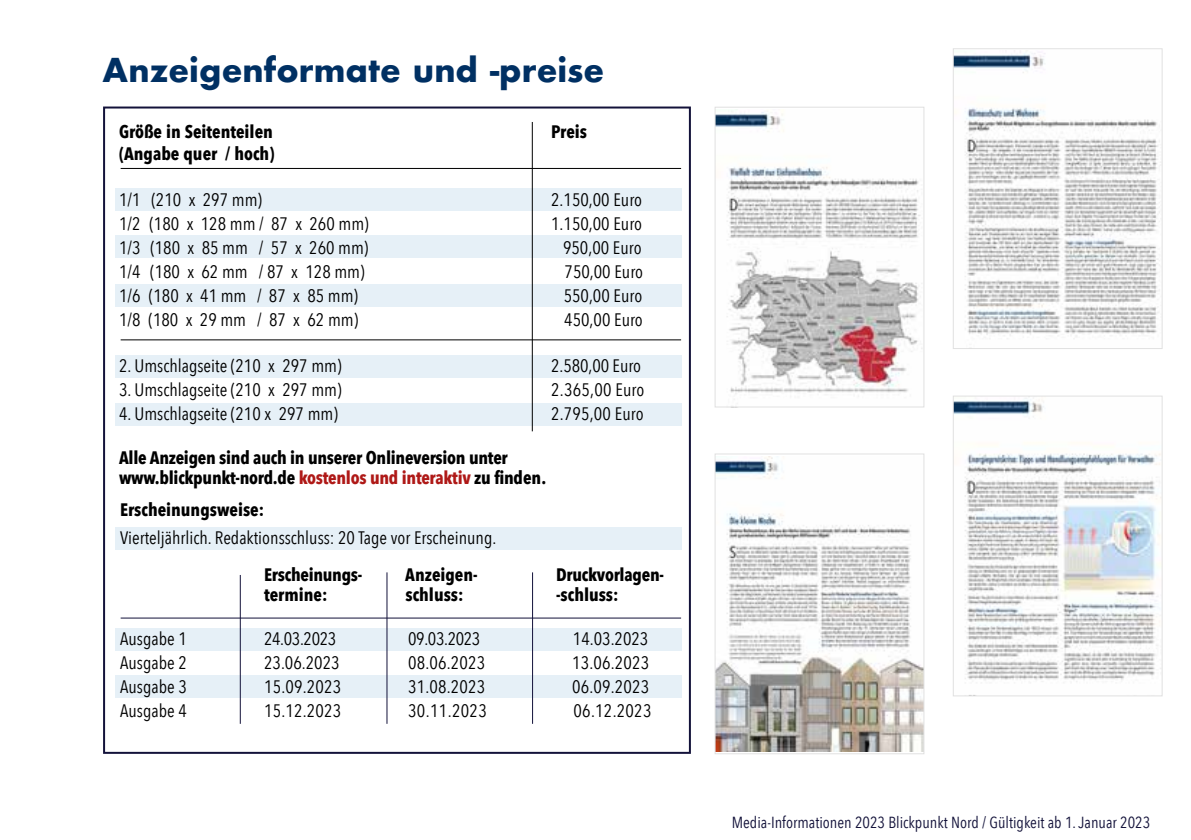
<style>
.page{position:relative;width:1191px;height:840px;background:#fff}
.page>*{position:absolute;margin:0;border:0;box-sizing:border-box;transform-origin:0 0}
.t1{font:700 32px "Futura";color:#003063}
.t2{font:18px "Avenir Next Condensed";color:#000}
.t3{font:700 18px/20px "Avenir Next Condensed";letter-spacing:-.015em;color:#000}
.t4{font:16px "Avenir Next Condensed";color:#13123a}
.s1{color:#af1917}
</style>
<div class="page">
<div style="left:103px;top:106px;width:588px;height:647px;background:#fff;border:2px solid #13123a"></div>
<hr style="left:121px;top:339px;width:560px;height:1px;background:#000">
<div style="left:115px;top:188px;width:566px;height:22px;background:#e6f0f7"></div>
<div style="left:115px;top:235px;width:566px;height:23px;background:#e6f0f7"></div>
<div style="left:115px;top:284px;width:566px;height:23px;background:#e6f0f7"></div>
<div style="left:115px;top:354px;width:566px;height:23px;background:#e6f0f7"></div>
<div style="left:115px;top:402px;width:566px;height:23px;background:#e6f0f7"></div>
<div style="left:115px;top:526px;width:566px;height:23px;background:#e6f0f7"></div>
<div style="left:115px;top:627px;width:566px;height:23px;background:#e6f0f7"></div>
<div style="left:115px;top:675px;width:566px;height:22px;background:#e6f0f7"></div>
<hr style="left:532px;top:122px;width:1px;height:309px;background:#000">
<hr style="left:121px;top:617px;width:560px;height:1px;background:#13123a">
<hr style="left:240px;top:574px;width:1px;height:149px;background:#13123a">
<hr style="left:386px;top:572px;width:1px;height:151px;background:#13123a">
<hr style="left:532px;top:572px;width:1px;height:151px;background:#13123a">
<hr style="left:121px;top:168px;width:560px;height:1px;background:#000">
<img style="left:716px;top:456px;width:206px;height:295px">
<div style="left:714px;top:453px;width:210px;height:300px;border:1px solid #e1e1e1"></div>
<img style="left:716px;top:109px;width:206px;height:285px">
<div style="left:714px;top:107px;width:210px;height:300px;border:1px solid #e1e1e1"></div>
<img style="left:954px;top:398px;width:206px;height:284px">
<div style="left:952px;top:395px;width:210px;height:301px;border:1px solid #e1e1e1"></div>
<img style="left:954px;top:51px;width:206px;height:288px">
<div style="left:952px;top:48px;width:210px;height:301px;border:1px solid #e1e1e1"></div>
<h1 class="t1" style="left:102px;top:47px;width:503px">Anzeigenformate und -preise</h1>
<p class="t3" style="left:119px;top:121px;width:155px">Größe in Seitenteilen</p>
<p class="t3" style="left:551px;top:121px;width:37px">Preis</p>
<p class="t3" style="left:119px;top:143px;width:157px">(Angabe quer / hoch)</p>
<p class="t2" style="left:119px;top:184px;width:144px">1/1 (210 x 297 mm)</p>
<p class="t2" style="left:551px;top:184px;width:92px">2.150,00 Euro</p>
<p class="t2" style="left:119px;top:208px;width:251px">1/2 (180 x 128 mm / 87 x 260 mm)</p>
<p class="t2" style="left:551px;top:208px;width:92px">1.150,00 Euro</p>
<p class="t2" style="left:119px;top:232px;width:251px">1/3 (180 x 85 mm / 57 x 260 mm)</p>
<p class="t2" style="left:563px;top:232px;width:80px">950,00 Euro</p>
<p class="t2" style="left:119px;top:256px;width:247px">1/4 (180 x 62 mm / 87 x 128 mm)</p>
<p class="t2" style="left:564px;top:256px;width:80px">750,00 Euro</p>
<p class="t2" style="left:119px;top:280px;width:240px">1/6 (180 x 41 mm / 87 x 85 mm)</p>
<p class="t2" style="left:563px;top:280px;width:80px">550,00 Euro</p>
<p class="t2" style="left:119px;top:304px;width:241px">1/8 (180 x 29 mm / 87 x 62 mm)</p>
<p class="t2" style="left:564px;top:304px;width:80px">450,00 Euro</p>
<p class="t2" style="left:119px;top:350px;width:224px">2. Umschlagseite (210 x 297 mm)</p>
<p class="t2" style="left:551px;top:350px;width:91px">2.580,00 Euro</p>
<p class="t2" style="left:119px;top:374px;width:224px">3. Umschlagseite (210 x 297 mm)</p>
<p class="t2" style="left:551px;top:374px;width:95px">2.365,00 Euro</p>
<p class="t2" style="left:119px;top:398px;width:220px">4. Umschlagseite (210 x 297 mm)</p>
<p class="t2" style="left:551px;top:398px;width:94px">2.795,00 Euro</p>
<p class="t3" style="left:119px;top:447px;width:429px">Alle Anzeigen sind auch in unserer Onlineversion unter www.blickpunkt-nord.de <span class="s1">kostenlos und interaktiv</span> zu finden.</p>
<p class="t3" style="left:120px;top:499px;width:146px">Erscheinungsweise:</p>
<p class="t2" style="left:120px;top:522px;width:378px">Vierteljährlich. Redaktionsschluss: 20 Tage vor Erscheinung.</p>
<p class="t3" style="left:264px;top:564px;width:100px">Erscheinungs-</p>
<p class="t3" style="left:405px;top:564px;width:74px">Anzeigen-</p>
<p class="t3" style="left:556px;top:564px;width:109px">Druckvorlagen-</p>
<p class="t3" style="left:264px;top:584px;width:65px">termine:</p>
<p class="t3" style="left:405px;top:584px;width:59px">schluss:</p>
<p class="t3" style="left:556px;top:584px;width:64px">-schluss:</p>
<p class="t2" style="left:120px;top:623px;width:68px">Ausgabe 1</p>
<p class="t2" style="left:264px;top:623px;width:74px">24.03.2023</p>
<p class="t2" style="left:408px;top:623px;width:74px">09.03.2023</p>
<p class="t2" style="left:573px;top:623px;width:77px">14.03.2023</p>
<p class="t2" style="left:120px;top:647px;width:68px">Ausgabe 2</p>
<p class="t2" style="left:264px;top:647px;width:77px">23.06.2023</p>
<p class="t2" style="left:408px;top:647px;width:79px">08.06.2023</p>
<p class="t2" style="left:572px;top:647px;width:79px">13.06.2023</p>
<p class="t2" style="left:120px;top:671px;width:68px">Ausgabe 3</p>
<p class="t2" style="left:264px;top:671px;width:79px">15.09.2023</p>
<p class="t2" style="left:408px;top:671px;width:79px">31.08.2023</p>
<p class="t2" style="left:572px;top:671px;width:79px">06.09.2023</p>
<p class="t2" style="left:120px;top:695px;width:68px">Ausgabe 4</p>
<p class="t2" style="left:264px;top:695px;width:79px">15.12.2023</p>
<p class="t2" style="left:408px;top:695px;width:80px">30.11.2023</p>
<p class="t2" style="left:573px;top:695px;width:79px">06.12.2023</p>
<p class="t4" style="left:732px;top:808px;width:420px">Media-Informationen 2023 Blickpunkt Nord / Gültigkeit ab 1. Januar 2023</p>
</div>
